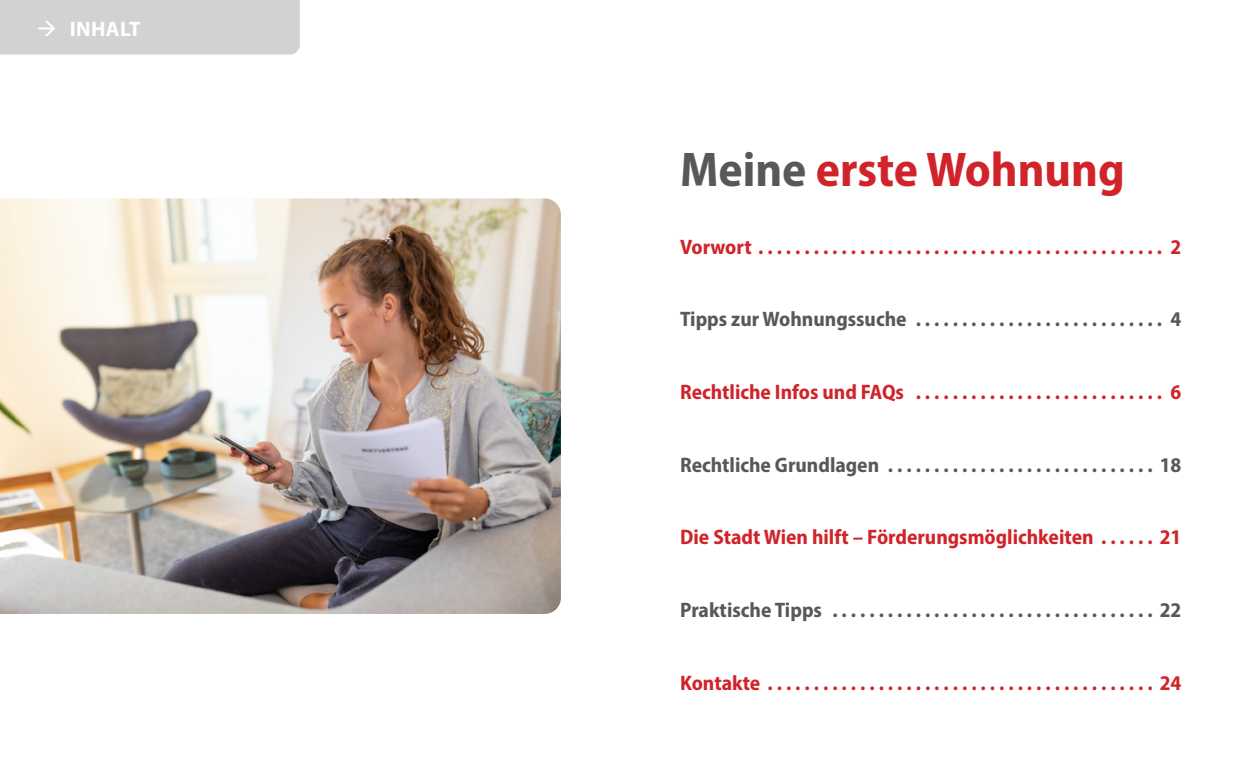
<style>
.page{position:relative;width:1241px;height:769px;background:#fff}
.page>*{position:absolute;margin:0;border:0;box-sizing:border-box;transform-origin:0 0}
.t1{font:700 semi-condensed 49px "Myriad Pro";color:#d1232a}
.t2{font:700 semi-condensed 21px "Myriad Pro";color:#d1232a}
.t3{font:700 semi-condensed 21px "Myriad Pro";color:#57585a}
.t4{font:700 21px "Myriad Pro";letter-spacing:.02em;color:#fff}
.s1{color:#57585a}
</style>
<div class="page">
<div style="left:0;top:0;width:300px;height:55px;background:#d1d2d4"></div>
<img style="left:0;top:198px;width:561px;height:416px">
<p class="t4" style="left:36px;top:15px;width:106px">→ INHALT</p>
<h1 class="t1" style="left:680px;top:138px;width:446px"><span class="s1">Meine</span> erste Wohnung</h1>
<p class="t2" style="left:680px;top:233px;width:503px">Vorwort . . . . . . . . . . . . . . . . . . . . . . . . . . . . . . . . . . . . . . . . . . . . 2</p>
<p class="t3" style="left:680px;top:306px;width:503px">Tipps zur Wohnungssuche . . . . . . . . . . . . . . . . . . . . . . . . . . . 4</p>
<p class="t2" style="left:680px;top:378px;width:503px">Rechtliche Infos und FAQs . . . . . . . . . . . . . . . . . . . . . . . . . . . 6</p>
<p class="t3" style="left:680px;top:451px;width:503px">Rechtliche Grundlagen . . . . . . . . . . . . . . . . . . . . . . . . . . . . . 18</p>
<p class="t2" style="left:680px;top:524px;width:503px">Die Stadt Wien hilft – Förderungsmöglichkeiten . . . . . . 21</p>
<p class="t3" style="left:680px;top:596px;width:503px">Praktische Tipps . . . . . . . . . . . . . . . . . . . . . . . . . . . . . . . . . . . 22</p>
<p class="t2" style="left:680px;top:669px;width:503px">Kontakte . . . . . . . . . . . . . . . . . . . . . . . . . . . . . . . . . . . . . . . . . . 24</p>
</div>
